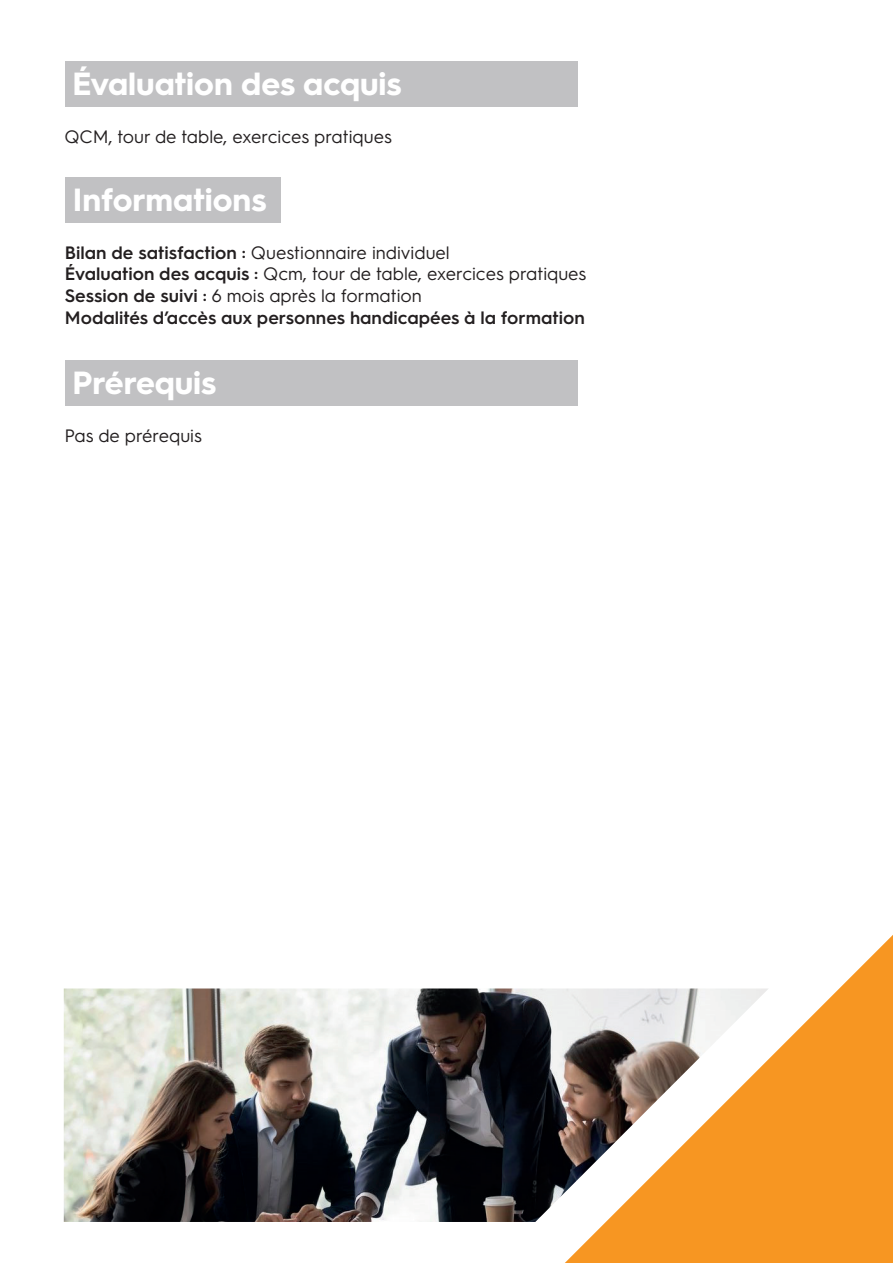
<style>
.page{position:relative;width:893px;height:1263px;background:#fff}
.page>*{position:absolute;margin:0;border:0;box-sizing:border-box;transform-origin:0 0}
.t1{font:700 32.1px "Hurme Geometric Sans 3";color:#fff}
.t2{font:600 18px/21.6px "Hurme Geometric Sans 3";color:#231f20}
.t3{font:18px "Hurme Geometric Sans 3";color:#231f20}
.s1{font-weight:400}
</style>
<div class="page">
<div style="left:65px;top:61px;width:512px;height:46px;background:#c1c1c3"></div>
<div style="left:65px;top:360px;width:512px;height:46px;background:#c1c1c3"></div>
<div style="left:65px;top:177px;width:216px;height:46px;background:#c1c1c3"></div>
<svg style="left:565px;top:935px;width:328px;height:328px;fill:#f79622"></svg>
<img style="left:64px;top:988px;width:705px;height:234px">
<h1 class="t1" style="left:72px;top:61px;width:331px">Évaluation des acquis</h1>
<p class="t3" style="left:64px;top:124px;width:329px">QCM, tour de table, exercices pratiques</p>
<h1 class="t1" style="left:73px;top:177px;width:195px">Informations</h1>
<p class="t2" style="left:65px;top:240px;width:523px">Bilan de satisfaction : <span class="s1">Questionnaire individuel<br></span>Évaluation des acquis : <span class="s1">Qcm, tour de table, exercices pratiques </span>Session de suivi : <span class="s1">6 mois après la formation<br></span>Modalités d’accès aux personnes handicapées à la formation</p>
<h1 class="t1" style="left:72px;top:360px;width:146px">Prérequis</h1>
<p class="t3" style="left:64px;top:423px;width:139px">Pas de prérequis</p>
</div>
